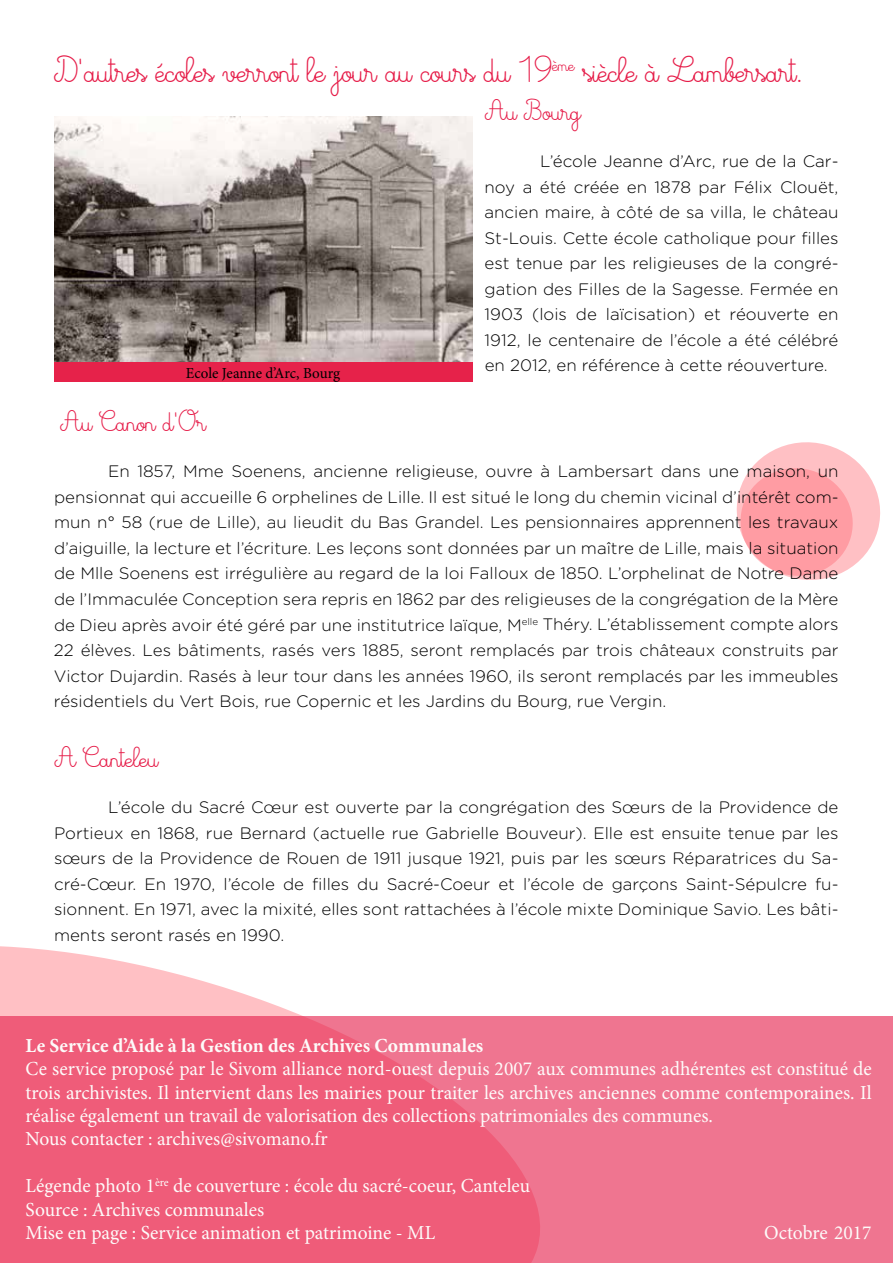
<style>
.page{position:relative;width:893px;height:1263px;background:#fff}
.page>*{position:absolute;margin:0;border:0;box-sizing:border-box;transform-origin:0 0}
.t1{font:34.5px "Glam Queen";color:#e61d49}
.t2{font:27.6px "Glam Queen";color:#e61d49}
.t3{font:19.95px/23.4px "Minion Pro";color:#fdfbfa}
.t4{font:700 19.95px "Minion Pro";color:#fdfbfa}
.t5{font:300 16.5px/25.5px "Gotham Rounded";color:#000;text-align:justify}
.t6{font:15.3px "Minion Pro";letter-spacing:-.005em;color:#000}
</style>
<div class="page">
<svg style="left:0;top:946px;width:302px;height:70px;fill:#ffc0c4"></svg>
<svg style="left:736px;top:442px;width:144px;height:138px"></svg>
<svg style="left:0;top:1016px;width:893px;height:247px;background:#ef6783"></svg>
<img style="left:54px;top:117px;width:418px;height:245px">
<div style="left:54px;top:362px;width:418px;height:20px;background:#e6224a"></div>
<h1 class="t1" style="left:54px;top:48px;width:750px">D’autres écoles verront le jour au cours du 19<sup>ème</sup> siècle à Lambersart.</h1>
<h2 class="t2" style="left:484px;top:93px;width:98px">Au Bourg</h2>
<p class="t5" style="left:484px;top:148px;width:356px;text-indent:55px">L’école Jeanne d’Arc, rue de la Car&shy;noy a été créée en 1878 par Félix Clouët, ancien maire, à côté de sa villa, le château St-Louis. Cette école catholique pour filles est tenue par les religieuses de la congré&shy;gation des Filles de la Sagesse. Fermée en 1903 (lois de laïcisation) et réouverte en 1912, le centenaire de l’école a été célébré en 2012, en référence à cette réouverture.</p>
<h2 class="t2" style="left:60px;top:403px;width:148px">Au Canon d’Or</h2>
<p class="t5" style="left:54px;top:458px;width:786px;text-indent:54px">En 1857, Mme Soenens, ancienne religieuse, ouvre à Lambersart dans une maison, un pensionnat qui accueille 6 orphelines de Lille. Il est situé le long du chemin vicinal d’intérêt com&shy;mun n° 58 (rue de Lille), au lieudit du Bas Grandel. Les pensionnaires apprennent les travaux d’aiguille, la lecture et l’écriture. Les leçons sont données par un maître de Lille, mais la situation de Mlle Soenens est irrégulière au regard de la loi Falloux de 1850. L’orphelinat de Notre Dame de l’Immaculée Conception sera repris en 1862 par des religieuses de la congrégation de la Mère de Dieu après avoir été géré par une institutrice laïque, M<sup>elle</sup> Théry. L’établissement compte alors 22 élèves. Les bâtiments, rasés vers 1885, seront remplacés par trois châteaux construits par Victor Dujardin. Rasés à leur tour dans les années 1960, ils seront remplacés par les immeubles résidentiels du Vert Bois, rue Copernic et les Jardins du Bourg, rue Vergin.</p>
<h2 class="t2" style="left:54px;top:739px;width:106px">A Canteleu</h2>
<p class="t5" style="left:54px;top:794px;width:786px;text-indent:54px">L’école du Sacré Cœur est ouverte par la congrégation des Sœurs de la Providence de Portieux en 1868, rue Bernard (actuelle rue Gabrielle Bouveur). Elle est ensuite tenue par les sœurs de la Providence de Rouen de 1911 jusque 1921, puis par les sœurs Réparatrices du Sa&shy;cré-Cœur. En 1970, l’école de filles du Sacré-Coeur et l’école de garçons Saint-Sépulcre fu&shy;sionnent. En 1971, avec la mixité, elles sont rattachées à l’école mixte Dominique Savio. Les bâti&shy;ments seront rasés en 1990.</p>
<p class="t6" style="left:186px;top:363px;width:156px">Ecole Jeanne d’Arc, Bourg</p>
<p class="t4" style="left:26px;top:1031px;width:459px">Le Service d’Aide à la Gestion des Archives Communales</p>
<p class="t3" style="left:26px;top:1057px;width:848px">Ce service proposé par le Sivom alliance nord-ouest depuis 2007 aux communes adhérentes est constitué de trois archivistes. Il intervient dans les mairies pour traiter les archives anciennes comme contemporaines. Il réalise également un travail de valorisation des collections patrimoniales des communes.<br>Nous contacter : archives@sivomano.fr</p>
<p class="t3" style="left:26px;top:1174px;width:506px">Légende photo 1<sup>ère</sup> de couverture : école du sacré-coeur, Canteleu<br>Source : Archives communales<br>Mise en page : Service animation et patrimoine - ML</p>
<p class="t3" style="left:764px;top:1221px;width:109px">Octobre 2017</p>
</div>
